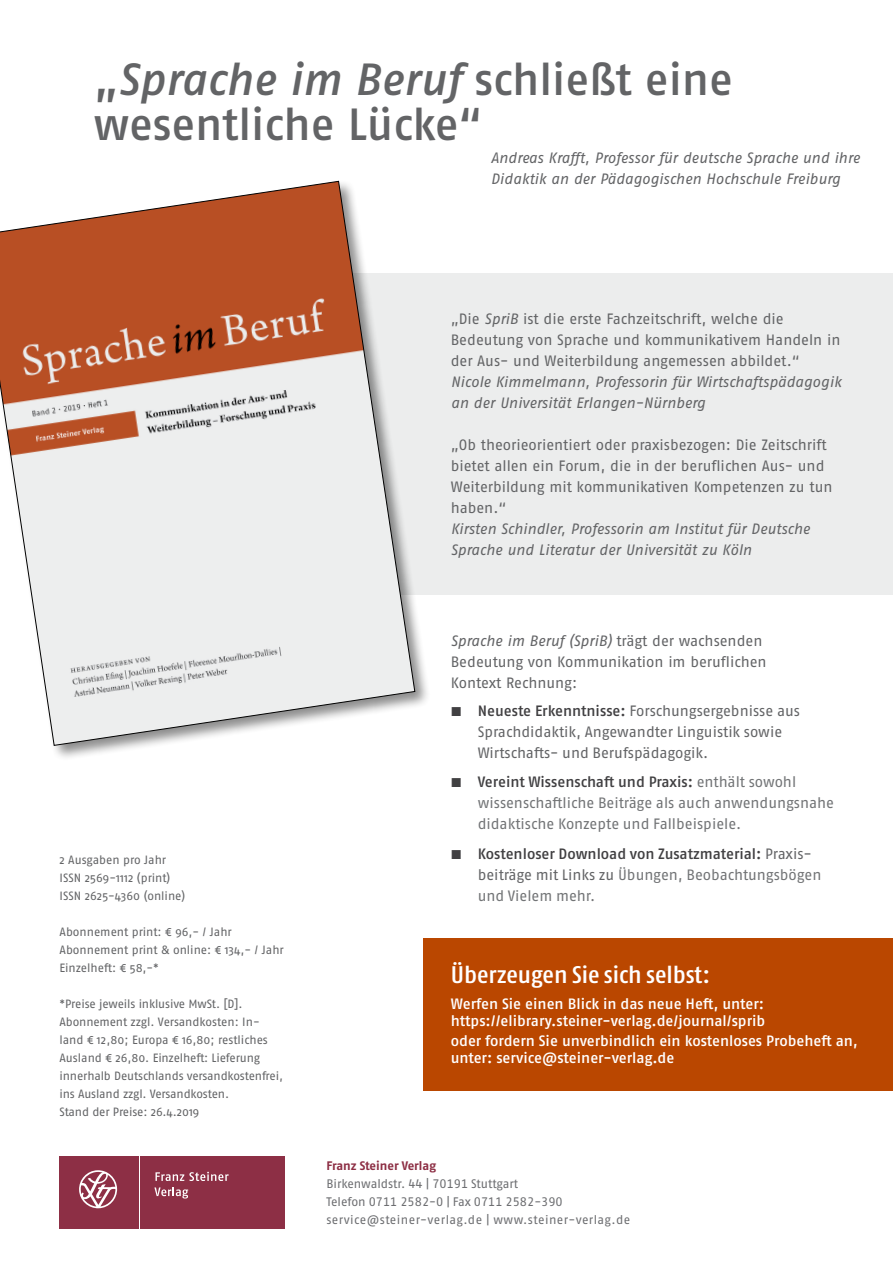
<style>
.page{position:relative;width:893px;height:1263px;background:#fff}
.page>*{position:absolute;margin:0;border:0;box-sizing:border-box;transform-origin:0 0}
.t1{font:500 45px/45px "Fago Pro";letter-spacing:-.005em;color:#636466}
.t2{font:500 condensed 24px "Fago Pro";color:#fff;scale:1.1 1}
.t3{font:15px/21px "Fago Pro";letter-spacing:-.005em;color:#636466}
.t4{font:italic 15px/21px "Fago Pro";letter-spacing:-.005em;color:#636466}
.t5{font:15px/21px "Fago Pro";letter-spacing:-.005em;color:#727476}
.t6{font:500 15px/16.5px "Fago Pro";letter-spacing:-.005em;color:#fff}
.t7{font:12.3px/18px "Fago Pro";color:#6d6e71}
.t8{font:700 12.3px "Fago Pro";letter-spacing:-.005em;color:#8d2f45}
.t9{font:12px/18px "Fago Pro";letter-spacing:-.01em;color:#636466}
.s1{font-style:italic}
.s2{font-size:13.5px;color:#414042}
.s3{font-weight:500;color:#414042}
.s4{color:#636466}
</style>
<div class="page">
<div style="left:89px;top:273px;width:804px;height:322px;background:#eceded"></div>
<div style="left:0;top:179px;width:431px;height:583px;background:#000;opacity:.45"></div>
<svg style="left:0;top:181px;width:415px;height:565px"></svg>
<div style="left:423px;top:938px;width:470px;height:153px;background:#ba4700"></div>
<div style="left:60px;top:1156px;width:79px;height:73px;background:#8d2f45"></div>
<div style="left:140px;top:1156px;width:145px;height:73px;background:#8d2f45"></div>
<svg style="left:155px;top:1172px;width:74px;height:9px"></svg>
<svg style="left:154px;top:1187px;width:34px;height:11px"></svg>
<svg style="left:79px;top:1170px;width:38px;height:38px"></svg>
<h1 class="t1" style="left:94px;top:57px;width:641px">„<span class="s1">Sprache im Beruf</span> schließt eine wesentliche Lücke“</h1>
<p class="t4" style="left:491px;top:147px;width:371px">Andreas Krafft, Professor für deutsche Sprache und ihre<br>Didaktik an der Pädagogischen Hochschule Freiburg</p>
<p class="t3" style="left:451px;top:309px;width:391px">„Die <span class="s1">SpriB</span> ist die erste Fachzeitschrift, welche die<br>Bedeutung von Sprache und kommunikativem Handeln in der Aus- und Weiterbildung angemessen abbildet.“</p>
<p class="t4" style="left:451px;top:372px;width:392px">Nicole Kimmelmann, Professorin für Wirtschaftspädagogik an der Universität Erlangen-Nürnberg</p>
<p class="t3" style="left:451px;top:435px;width:383px">„Ob theorieorientiert oder praxisbezogen: Die Zeitschrift bietet allen ein Forum, die in der beruflichen Aus- und Weiterbildung mit kommunikativen Kompetenzen zu tun haben.“</p>
<p class="t4" style="left:451px;top:519px;width:361px">Kirsten Schindler, Professorin am Institut für Deutsche<br>Sprache und Literatur der Universität zu Köln</p>
<p class="t9" style="left:60px;top:851px;width:127px">2 Ausgaben pro Jahr<br>ISSN 2569-1112 (print)<br>ISSN 2625-4360 (online)</p>
<p class="t9" style="left:60px;top:923px;width:226px">Abonnement print: € 96,- / Jahr<br>Abonnement print &amp; online: € 134,- / Jahr<br>Einzelheft: € 58,-*</p>
<p class="t9" style="left:60px;top:995px;width:225px">*Preise jeweils inklusive MwSt. [D].<br>Abonnement zzgl. Versandkosten: In&shy;land € 12,80; Europa € 16,80; restliches Ausland € 26,80. Einzelheft: Lieferung innerhalb Deutschlands versandkostenfrei, ins Ausland zzgl. Versandkosten.<br>Stand der Preise: 26.4.2019</p>
<p class="t3" style="left:451px;top:630px;width:317px"><span class="s1">Sprache im Beruf (SpriB)</span> trägt der wachsenden<br>Bedeutung von Kommunikation im beruflichen<br>Kontext Rechnung:</p>
<p class="t3" style="left:478px;top:700px;width:324px;text-indent:-27px"><span class="s2">■</span> <span class="s3">Neueste Erkenntnisse:</span> Forschungsergebnisse aus<br>Sprachdidaktik, Angewandter Linguistik sowie<br>Wirtschafts- und Berufspädagogik.</p>
<p class="t5" style="left:478px;top:771px;width:358px;text-indent:-27px"><span class="s2">■</span> <span class="s3">Vereint Wissenschaft und Praxis:</span> enthält sowohl wissenschaftliche Beiträge als auch anwendungsnahe didaktische Konzepte und Fallbeispiele.</p>
<p class="t5" style="left:478px;top:843px;width:345px;text-indent:-27px"><span class="s2">■</span> <span class="s3">Kostenloser Download von Zusatzmaterial:</span> <span class="s4">Praxis&shy;beiträge mit Links zu</span> Übungen, Beobachtungsbögen und Vielem mehr.</p>
<h2 class="t2" style="left:451px;top:960px;width:237px">Überzeugen Sie sich selbst:</h2>
<p class="t6" style="left:451px;top:996px;width:316px">Werfen Sie einen Blick in das neue Heft, unter: https://elibrary.steiner-verlag.de/journal/sprib</p>
<p class="t6" style="left:451px;top:1033px;width:409px">oder fordern Sie unverbindlich ein kostenloses Probeheft an, unter: service@steiner-verlag.de</p>
<p class="t8" style="left:326px;top:1158px;width:111px">Franz Steiner Verlag</p>
<p class="t7" style="left:326px;top:1174px;width:305px">Birkenwaldstr. 44 | 70191 Stuttgart<br>Telefon 0711 2582-0 | Fax 0711 2582-390 service@steiner-verlag.de | www.steiner-verlag.de</p>
</div>
